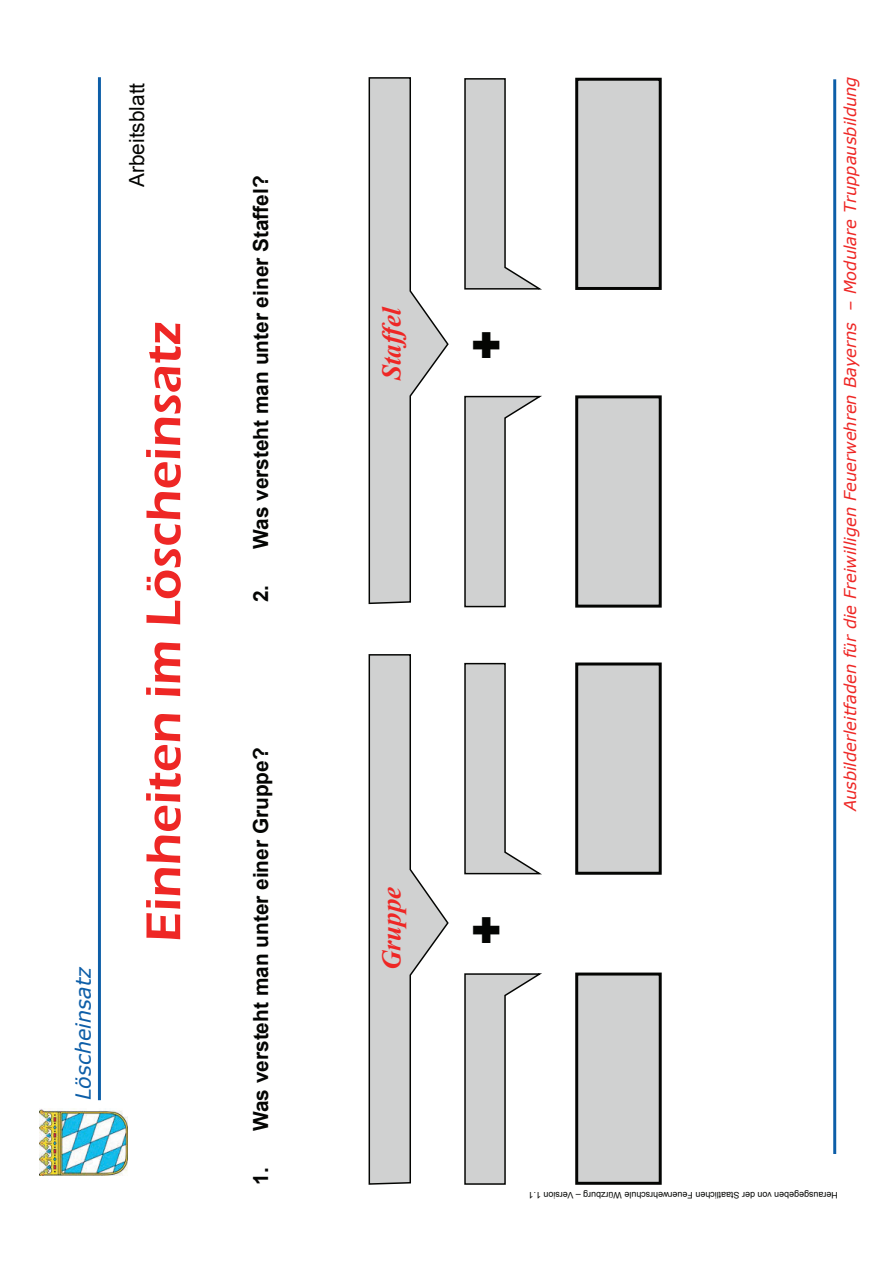
<style>
.page{position:relative;width:893px;height:1263px;background:#fff}
.page>*{position:absolute;margin:0;border:0;box-sizing:border-box;transform-origin:0 0}
.t1{font:600 50.55px "Eras ITC";color:#ee2725}
.t2{font:italic 700 26.85px "Times New Roman";color:#ee2725}
.t3{font:700 20.85px "Arial";color:#040503}
.t4{font:italic 20.85px "Verdana";color:#0d5ea8}
.t5{font:20.85px "Arial";color:#040503}
.t6{font:italic 16.35px "Verdana";color:#ee2725}
.t7{font:9px "Arial";color:#040503}
</style>
<div class="page">
<hr style="left:98px;top:77px;width:3px;height:1023px;background:#0d5ea8">
<hr style="left:833px;top:79px;width:3px;height:1075px;background:#0d5ea8">
<img style="left:40px;top:1109px;width:88px;height:67px">
<svg style="left:464px;top:662px;width:77px;height:213px"></svg>
<svg style="left:464px;top:973px;width:77px;height:212px"></svg>
<svg style="left:368px;top:654px;width:81px;height:531px"></svg>
<div style="left:577px;top:974px;width:83px;height:209px;background:#d0d1d1"></div>
<div style="left:575px;top:973px;width:87px;height:212px;border:3px solid #040503"></div>
<div style="left:577px;top:664px;width:83px;height:209px;background:#d0d1d1"></div>
<div style="left:575px;top:663px;width:87px;height:212px;border:3px solid #040503"></div>
<svg style="left:464px;top:78px;width:77px;height:212px"></svg>
<svg style="left:464px;top:395px;width:77px;height:213px"></svg>
<svg style="left:368px;top:77px;width:81px;height:528px"></svg>
<div style="left:577px;top:397px;width:83px;height:209px;background:#d0d1d1"></div>
<div style="left:575px;top:395px;width:87px;height:213px;border:3px solid #040503"></div>
<div style="left:577px;top:79px;width:83px;height:209px;background:#d0d1d1"></div>
<div style="left:575px;top:78px;width:87px;height:212px;border:3px solid #040503"></div>
<p class="t5" style="left:125px;top:187px;width:106px;rotate:-90deg">Arbeitsblatt</p>
<p class="t4" style="left:70px;top:1100px;width:135px;rotate:-90deg">Löscheinsatz</p>
<h1 class="t1" style="left:135px;top:942px;width:623px;rotate:-90deg">Einheiten im Löscheinsatz</h1>
<p class="t3" style="left:249px;top:602px;width:428px;rotate:-90deg">2. Was versteht man unter einer Staffel?</p>
<p class="t3" style="left:249px;top:1185px;width:439px;rotate:-90deg">1. Was versteht man unter einer Gruppe?</p>
<h2 class="t2" style="left:377px;top:380px;width:75px;rotate:-90deg">Staffel</h2>
<h2 class="t2" style="left:377px;top:970px;width:85px;rotate:-90deg">Gruppe</h2>
<p class="t6" style="left:840px;top:811px;width:737px;rotate:-90deg">Ausbilderleitfaden für die Freiwilligen Feuerwehren Bayerns – Modulare Truppausbildung</p>
<p class="t7" style="left:838px;top:1201px;width:311px;rotate:-180deg">Herausgegeben von der Staatlichen Feuerwehrschule Würzburg – Version 1.1</p>
</div>
